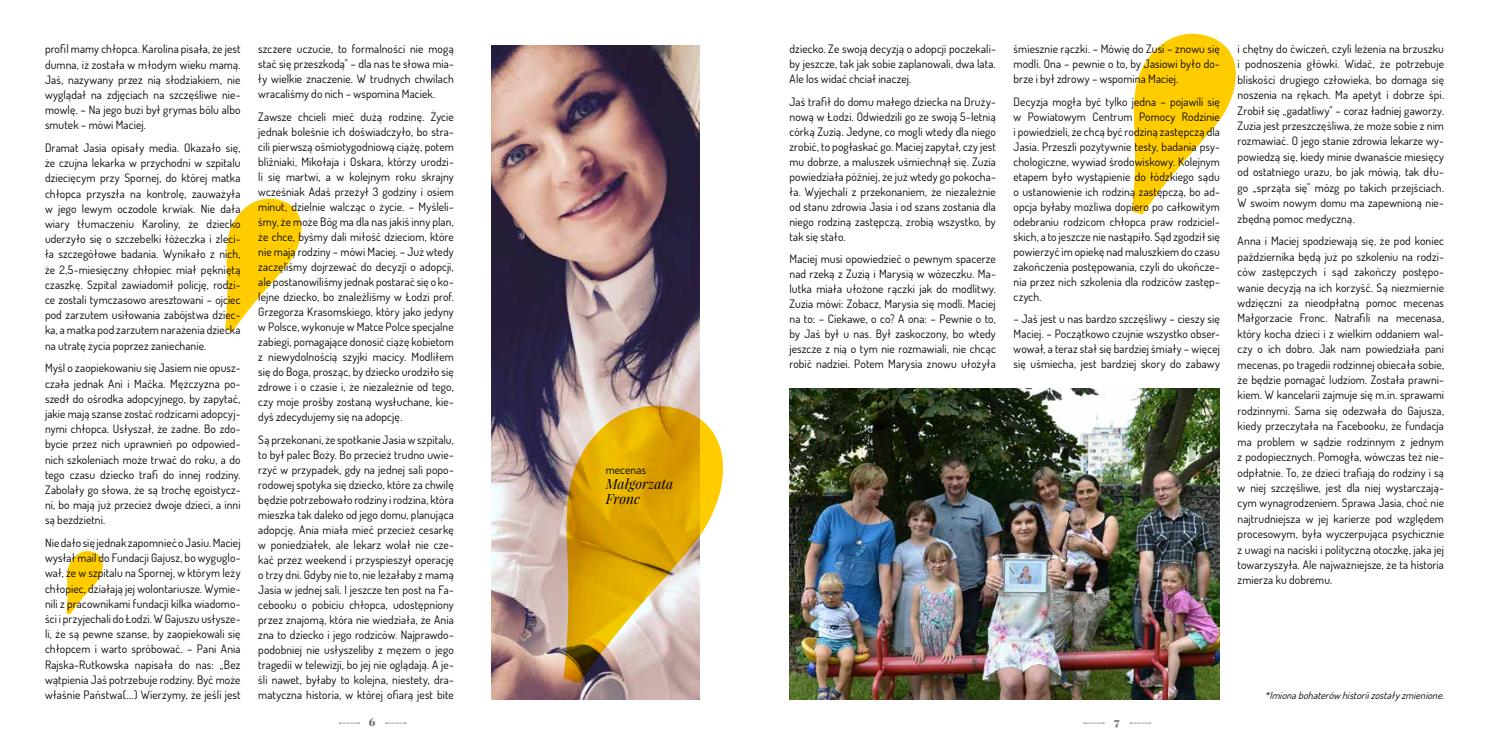
<style>
.page{position:relative;width:1489px;height:745px;background:#fff}
.page>*{position:absolute;margin:0;border:0;box-sizing:border-box;transform-origin:0 0}
.t1{font:italic 13.75px/15px "Playfair Display";letter-spacing:.005em;color:#000}
.t2{font:11.5px/15px "Dosis Gajusz Regular";letter-spacing:.01em;color:#000;text-align:justify}
.t3{font:900 11.25px "Playfair Display";color:#706f6f}
.t4{font:italic 10px "Dosis Gajusz Regular";color:#000}
</style>
<div class="page">
<img style="left:491px;top:45px;width:208px;height:653px">
<img style="left:789px;top:388px;width:430px;height:311px">
<svg style="left:1132px;top:33px;width:103px;height:182px"></svg>
<svg style="left:225px;top:198px;width:76px;height:134px"></svg>
<svg style="left:563px;top:392px;width:160px;height:293px;background:#dbb656"></svg>
<svg style="left:66px;top:551px;width:37px;height:63px"></svg>
<svg style="left:339px;top:722px;width:21px;height:1px"></svg>
<svg style="left:386px;top:722px;width:20px;height:1px"></svg>
<svg style="left:1083px;top:722px;width:21px;height:1px"></svg>
<svg style="left:1130px;top:722px;width:20px;height:1px"></svg>
<p class="t2" style="left:45px;top:41px;width:197px">profil mamy chłopca. Karolina pisała, że jest dumna, iż została w młodym wieku mamą.<br>Jaś, nazywany przez nią słodziakiem, nie wyglądał na zdjęciach na szczęśliwe nie&shy;mowlę. – Na jego buzi był grymas bólu albo smutek – mówi Maciej.</p>
<p class="t2" style="left:45px;top:140px;width:197px">Dramat Jasia opisały media. Okazało się, że czujna lekarka w przychodni w szpitalu dziecięcym przy Spornej, do której matka chłopca przyszła na kontrolę, zauważyła w jego lewym oczodole krwiak. Nie dała wiary tłumaczeniu Karoliny, że dziecko uderzyło się o szczebelki łóżeczka i zleci&shy;ła szczegółowe badania. Wynikało z nich, że 2,5-miesięczny chłopiec miał pękniętą czaszkę. Szpital zawiadomił policję, rodzi&shy;ce zostali tymczasowo aresztowani – ojciec pod zarzutem usiłowania zabójstwa dziec&shy;ka, a matka pod zarzutem narażenia dziecka na utratę życia poprzez zaniechanie.</p>
<p class="t2" style="left:45px;top:360px;width:197px">Myśl o zaopiekowaniu się Jasiem nie opusz&shy;czała jednak Ani i Maćka. Mężczyzna po&shy;szedł do ośrodka adopcyjnego, by zapytać, jakie mają szanse zostać rodzicami adopcyj&shy;nymi chłopca. Usłyszał, że żadne. Bo zdo&shy;bycie przez nich uprawnień po odpowied&shy;nich szkoleniach może trwać do roku, a do tego czasu dziecko trafi do innej rodziny.<br>Zabolały go słowa, że są trochę egoistycz&shy;ni, bo mają już przecież dwoje dzieci, a inni są bezdzietni.</p>
<p class="t2" style="left:45px;top:534px;width:197px">Nie dało się jednak zapomnieć o Jasiu. Maciej wysłał mail do Fundacji Gajusz, bo wyguglo&shy;wał, że w szpitalu na Spornej, w którym leży chłopiec, działają jej wolontariusze. Wymie&shy;nili z pracownikami fundacji kilka wiadomo&shy;ści i przyjechali do Łodzi. W Gajuszu usłysze&shy;li, że są pewne szanse, by zaopiekowali się chłopcem i warto spróbować. – Pani Ania Rajska-Rutkowska napisała do nas: „Bez wątpienia Jaś potrzebuje rodziny. Być może właśnie Państwa(...) Wierzymy, że jeśli jest</p>
<p class="t2" style="left:258px;top:41px;width:197px">szczere uczucie, to formalności nie mogą stać się przeszkodą" – dla nas te słowa mia&shy;ły wielkie znaczenie. W trudnych chwilach wracaliśmy do nich – wspomina Maciek.</p>
<p class="t2" style="left:258px;top:109px;width:197px">Zawsze chcieli mieć dużą rodzinę. Życie jednak boleśnie ich doświadczyło, bo stra&shy;cili pierwszą ośmiotygodniową ciążę, potem bliźniaki, Mikołaja i Oskara, którzy urodzi&shy;li się martwi, a w kolejnym roku skrajny wcześniak Adaś przeżył 3 godziny i osiem minut, dzielnie walcząc o życie. – Myśleli&shy;śmy, że może Bóg ma dla nas jakiś inny plan, że chce, byśmy dali miłość dzieciom, które nie mają rodziny – mówi Maciej. – Już wtedy zaczęliśmy dojrzewać do decyzji o adopcji, ale postanowiliśmy jednak postarać się o ko&shy;lejne dziecko, bo znaleźliśmy w Łodzi prof.<br>Grzegorza Krasomskiego, który jako jedyny w Polsce, wykonuje w Matce Polce specjalne zabiegi, pomagające donosić ciążę kobietom z niewydolnością szyjki macicy. Modliłem się do Boga, prosząc, by dziecko urodziło się zdrowe i o czasie i, że niezależnie od tego, czy moje prośby zostaną wysłuchane, kie&shy;dyś zdecydujemy się na adopcję.</p>
<p class="t2" style="left:258px;top:431px;width:197px">Są przekonani, że spotkanie Jasia w szpitalu, to był palec Boży. Bo przecież trudno uwie&shy;rzyć w przypadek, gdy na jednej sali popo&shy;rodowej spotyka się dziecko, które za chwilę będzie potrzebowało rodziny i rodzina, która mieszka tak daleko od jego domu, planująca adopcję. Ania miała mieć przecież cesarkę w poniedziałek, ale lekarz wolał nie cze&shy;kać przez weekend i przyspieszył operację o trzy dni. Gdyby nie to, nie leżałaby z mamą Jasia w jednej sali. I jeszcze ten post na Fa&shy;cebooku o pobiciu chłopca, udostępniony przez znajomą, która nie wiedziała, że Ania zna to dziecko i jego rodziców. Najprawdo&shy;podobniej nie usłyszeliby z mężem o jego tragedii w telewizji, bo jej nie oglądają. A je&shy;śli nawet, byłaby to kolejna, niestety, dra&shy;matyczna historia, w której ofiarą jest bite</p>
<p class="t2" style="left:605px;top:461px;width:42px">mecenas</p>
<p class="t1" style="left:605px;top:475px;width:69px">Małgorzata<br>Fronc</p>
<p class="t2" style="left:789px;top:41px;width:208px">dziecko. Ze swoją decyzją o adopcji poczekali&shy;by jeszcze, tak jak sobie zaplanowali, dwa lata.<br>Ale los widać chciał inaczej.</p>
<p class="t2" style="left:789px;top:94px;width:208px">Jaś trafił do domu małego dziecka na Druży&shy;nową w Łodzi. Odwiedzili go ze swoją 5-letnią córką Zuzią. Jedyne, co mogli wtedy dla niego zrobić, to pogłaskać go. Maciej zapytał, czy jest mu dobrze, a maluszek uśmiechnął się. Zuzia powiedziała później, że już wtedy go pokocha&shy;ła. Wyjechali z przekonaniem, że niezależnie od stanu zdrowia Jasia i od szans zostania dla niego rodziną zastępczą, zrobią wszystko, by tak się stało.</p>
<p class="t2" style="left:789px;top:251px;width:208px">Maciej musi opowiedzieć o pewnym spacerze nad rzeką z Zuzią i Marysią w wózeczku. Ma&shy;lutka miała ułożone rączki jak do modlitwy.<br>Zuzia mówi: Zobacz, Marysia się modli. Maciej na to: – Ciekawe, o co? A ona: – Pewnie o to, by Jaś był u nas. Był zaskoczony, bo wtedy jeszcze z nią o tym nie rozmawiali, nie chcąc robić nadziei. Potem Marysia znowu ułożyła</p>
<p class="t2" style="left:1013px;top:41px;width:208px">śmiesznie rączki. – Mówię do Zusi – znowu się modli. Ona – pewnie o to, by Jasiowi było do&shy;brze i był zdrowy – wspomina Maciej.</p>
<p class="t2" style="left:1013px;top:93px;width:208px">Decyzja mogła być tylko jedna – pojawili się w Powiatowym Centrum Pomocy Rodzinie i powiedzieli, że chcą być rodziną zastępczą dla Jasia. Przeszli pozytywnie testy, badania psy&shy;chologiczne, wywiad środowiskowy. Kolejnym etapem było wystąpienie do łódzkiego sądu o ustanowienie ich rodziną zastępczą, bo ad&shy;opcja byłaby możliwa dopiero po całkowitym odebraniu rodzicom chłopca praw rodziciel&shy;skich, a to jeszcze nie nastąpiło. Sąd zgodził się powierzyć im opiekę nad maluszkiem do czasu zakończenia postępowania, czyli do ukończe&shy;nia przez nich szkolenia dla rodziców zastęp&shy;czych.</p>
<p class="t2" style="left:1013px;top:311px;width:208px">– Jaś jest u nas bardzo szczęśliwy – cieszy się Maciej. – Początkowo czujnie wszystko obser&shy;wował, a teraz stał się bardziej śmiały – więcej się uśmiecha, jest bardziej skory do zabawy</p>
<p class="t3" style="left:369px;top:714px;width:8px">6</p>
<p class="t3" style="left:1114px;top:714px;width:7px">7</p>
<p class="t2" style="left:1237px;top:41px;width:208px;line-height:15.4px">i chętny do ćwiczeń, czyli leżenia na brzuszku i podnoszenia główki. Widać, że potrzebuje bliskości drugiego człowieka, bo domaga się noszenia na rękach. Ma apetyt i dobrze śpi.<br>Zrobił się „gadatliwy" – coraz ładniej gaworzy.<br>Zuzia jest przeszczęśliwa, że może sobie z nim rozmawiać. O jego stanie zdrowia lekarze wy&shy;powiedzą się, kiedy minie dwanaście miesięcy od ostatniego urazu, bo jak mówią, tak dłu&shy;go „sprząta się" mózg po takich przejściach.<br>W swoim nowym domu ma zapewnioną nie&shy;zbędną pomoc medyczną.</p>
<p class="t2" style="left:1237px;top:233px;width:208px;line-height:15.4px">Anna i Maciej spodziewają się, że pod koniec października będą już po szkoleniu na rodzi&shy;ców zastępczych i sąd zakończy postępo&shy;wanie decyzją na ich korzyść. Są niezmiernie wdzięczni za nieodpłatną pomoc mecenas Małgorzacie Fronc. Natrafili na mecenasa, który kocha dzieci i z wielkim oddaniem wal&shy;czy o ich dobro. Jak nam powiedziała pani mecenas, po tragedii rodzinnej obiecała sobie, że będzie pomagać ludziom. Została prawni&shy;kiem. W kancelarii zajmuje się m.in. sprawami rodzinnymi. Sama się odezwała do Gajusza, kiedy przeczytała na Facebooku, że fundacja ma problem w sądzie rodzinnym z jednym z podopiecznych. Pomogła, wówczas też nie&shy;odpłatnie. To, że dzieci trafiają do rodziny i są w niej szczęśliwe, jest dla niej wystarczają&shy;cym wynagrodzeniem. Sprawa Jasia, choć nie najtrudniejsza w jej karierze pod względem procesowym, była wyczerpująca psychicznie z uwagi na naciski i polityczną otoczkę, jaka jej towarzyszyła. Ale najważniejsze, że ta historia zmierza ku dobremu.</p>
<p class="t4" style="left:1264px;top:688px;width:184px">*Imionabohaterów historiizostałyzmienione.</p>
</div>
